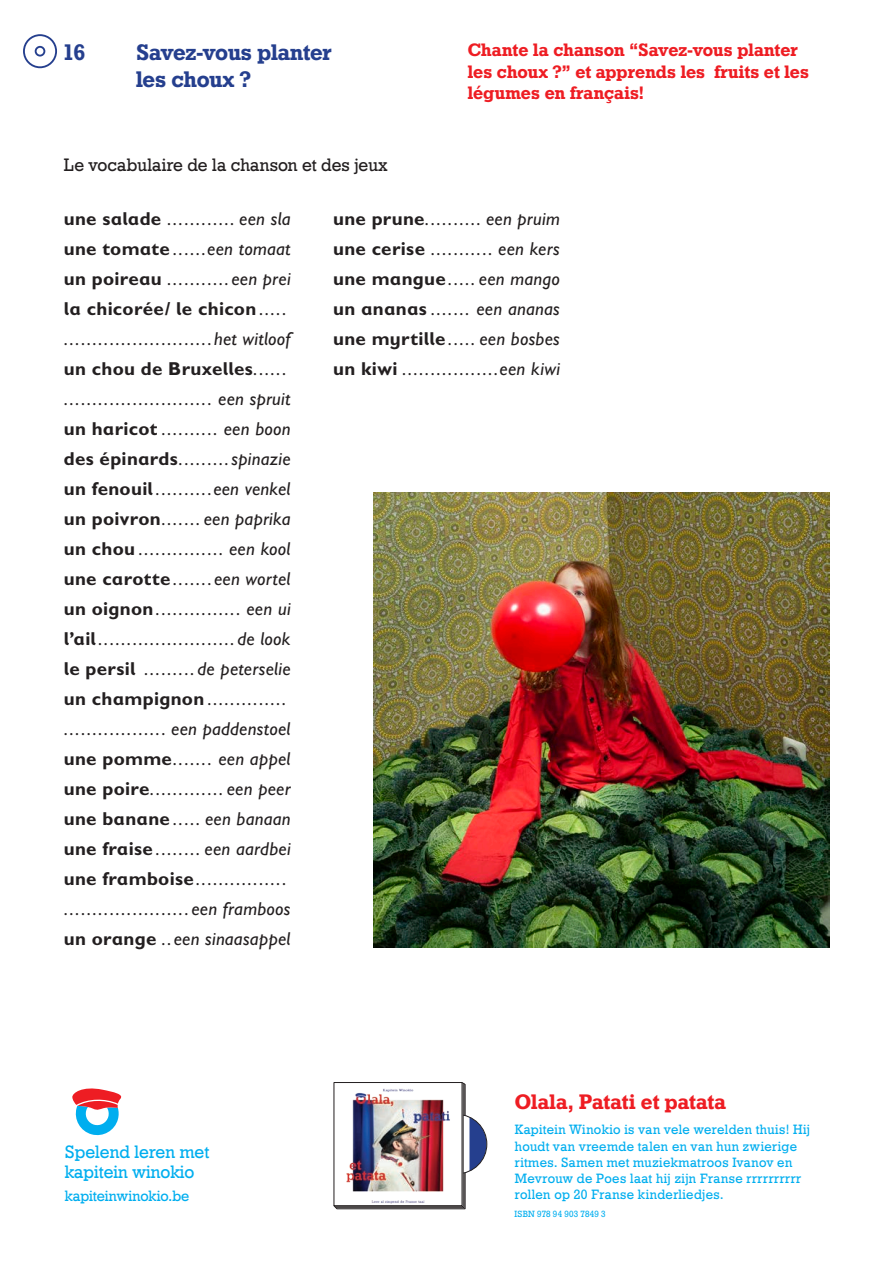
<style>
.page{position:relative;width:893px;height:1263px;background:#fff}
.page>*{position:absolute;margin:0;border:0;box-sizing:border-box;transform-origin:0 0}
.t1{font:22.5px/27px "Geometric Slab 712 BT Bold A";letter-spacing:-.01em;color:#253f8e}
.t2{font:21px "Geometric Slab 712 BT Bold A";color:#ee1d23}
.t3{font:700 18.75px "Gill Sans MT Schlbk";letter-spacing:.015em;color:#231f20}
.t4{font:italic 18.75px "Gill Sans MT Schlbk";letter-spacing:.015em;color:#231f20}
.t5{font:18px/30px "Gill Sans MT Schlbk";color:#231f20}
.t6{font:18px/21.6px "Geometric Slab 712 BT Bold A";color:#ee1d23}
.t7{font:18px "Geometric Slab 712 BT Medium A";letter-spacing:.005em;color:#231f20}
.t8{font:18px/19.5px "Geometric Slab 712 BT Medium A";color:#00aeef}
.t9{font:15px "Geometric Slab 712 BT Medium A";letter-spacing:-.01em;color:#00aeef}
.t10{font:13.5px/16.2px "Geometric Slab 712 BT Medium A";letter-spacing:.025em;color:#00aeef}
.t11{font:9px "Geometric Slab 712 BT Medium A";letter-spacing:.025em;color:#00aeef}
.s1{font-weight:700;font-size:18.75px}
.s2{font-style:italic;font-size:18.75px}
.s3{font-weight:400;font-size:18px}
.s4{font-weight:400;font-style:italic}
.s5{font-weight:700;font-style:normal}
.s6{font-style:normal;font-size:18px}
</style>
<div class="page">
<svg style="left:72px;top:1088px;width:50px;height:48px"></svg>
<svg style="left:334px;top:1082px;width:153px;height:127px"></svg>
<img style="left:336px;top:1084px;width:124px;height:120px">
<div style="left:334px;top:1082px;width:128px;height:124px;border:1px solid #231f20"></div>
<div style="left:23px;top:34px;width:34px;height:34px;border:2px solid #253f8e;border-radius:50%"></div>
<div style="left:35px;top:46px;width:10px;height:11px;border:2px solid #253f8e;border-radius:50%"></div>
<img style="left:374px;top:492px;width:455px;height:456px">
<p class="t1" style="left:63px;top:38px;width:24px">16</p>
<p class="t1" style="left:136px;top:38px;width:197px">Savez-vous planter les choux ?</p>
<p class="t6" style="left:468px;top:39px;width:343px">Chante la chanson “Savez-vous planter les choux ?” et apprends les fruits et les légumes en français!</p>
<p class="t7" style="left:64px;top:154px;width:325px">Le vocabulaire de la chanson et des jeux</p>
<p class="t5" style="left:64px;top:204px;width:228px"><span class="s1">une salade</span> ............ <span class="s2">een sla</span></p>
<p class="t3" style="left:64px;top:237px;width:228px">une tomate <span class="s3">......</span><span class="s4">een tomaat</span></p>
<p class="t5" style="left:64px;top:264px;width:228px"><span class="s1">un poireau</span> ...........<span class="s2">een prei</span></p>
<p class="t3" style="left:64px;top:297px;width:224px">la chicorée/ le chicon<span class="s3">.....</span></p>
<p class="t5" style="left:64px;top:324px;width:228px">..........................<span class="s2">het witloof</span></p>
<p class="t3" style="left:64px;top:357px;width:224px">un chou de Bruxelles<span class="s3">......</span></p>
<p class="t5" style="left:64px;top:384px;width:228px">.......................... <span class="s2">een spruit</span></p>
<p class="t5" style="left:64px;top:414px;width:228px"><span class="s1">un haricot</span> .......... <span class="s2">een boon</span></p>
<p class="t3" style="left:64px;top:447px;width:228px">des épinards<span class="s3">.........</span><span class="s4">spinazie</span></p>
<p class="t5" style="left:64px;top:474px;width:228px"><span class="s1">un fenouil</span> ..........<span class="s2">een venkel</span></p>
<p class="t4" style="left:64px;top:508px;width:228px"><span class="s5">un poivron</span><span class="s6">.......</span> een paprika</p>
<p class="t5" style="left:64px;top:534px;width:228px"><span class="s1">un chou</span>............... <span class="s2">een kool</span></p>
<p class="t3" style="left:64px;top:567px;width:228px">une carotte<span class="s3">.......</span> <span class="s4">een wortel</span></p>
<p class="t5" style="left:64px;top:594px;width:228px"><span class="s1">un oignon</span>............... <span class="s2">een ui</span></p>
<p class="t5" style="left:64px;top:624px;width:228px"><span class="s1">l’ail</span>........................<span class="s2">de look</span></p>
<p class="t4" style="left:64px;top:658px;width:228px"><span class="s5">le persil</span> <span class="s6">.........</span> de peterselie</p>
<p class="t5" style="left:64px;top:684px;width:228px"><span class="s1">un champignon</span>.............. .................. <span class="s2">een paddenstoel</span></p>
<p class="t3" style="left:64px;top:747px;width:228px">une pomme<span class="s3">.......</span> <span class="s4">een appel</span></p>
<p class="t5" style="left:64px;top:774px;width:228px"><span class="s1">une poire</span>............. <span class="s2">een peer</span></p>
<p class="t3" style="left:64px;top:807px;width:228px">une banane <span class="s3">.....</span> <span class="s4">een banaan</span></p>
<p class="t4" style="left:64px;top:838px;width:228px"><span class="s5">une fraise</span> <span class="s6">........</span> een aardbei</p>
<p class="t5" style="left:64px;top:864px;width:228px"><span class="s1">une framboise</span>................ ......................<span class="s2">een framboos</span></p>
<p class="t4" style="left:64px;top:928px;width:228px"><span class="s5">un orange</span> <span class="s6">..</span> een sinaasappel</p>
<p class="t5" style="left:333px;top:204px;width:228px"><span class="s1">une prune</span>.......... <span class="s2">een pruim</span></p>
<p class="t5" style="left:333px;top:234px;width:228px"><span class="s1">une cerise</span> ........... <span class="s2">een kers</span></p>
<p class="t3" style="left:333px;top:267px;width:228px">une mangue<span class="s3">.....</span> <span class="s4">een mango</span></p>
<p class="t4" style="left:333px;top:298px;width:228px"><span class="s5">un ananas</span> <span class="s6">.......</span> een ananas</p>
<p class="t3" style="left:333px;top:327px;width:228px">une myrtille<span class="s3">.....</span> <span class="s4">een bosbes</span></p>
<p class="t5" style="left:333px;top:354px;width:228px"><span class="s1">un kiwi</span> .................<span class="s2">een kiwi</span></p>
<p class="t8" style="left:65px;top:1142px;width:146px">Spelend leren met kapitein winokio</p>
<p class="t9" style="left:65px;top:1186px;width:126px">kapiteinwinokio.be</p>
<p class="t2" style="left:515px;top:1089px;width:213px">Olala, Patati et patata</p>
<p class="t10" style="left:515px;top:1121px;width:297px">Kapitein Winokio is van vele werelden thuis! Hij houdt van vreemde talen en van hun zwierige ritmes. Samen met muziekmatroos Ivanov en Mevrouw de Poes laat hij zijn Franse rrrrrrrrrr rollen op 20 Franse kinderliedjes.</p>
<p class="t11" style="left:514px;top:1208px;width:93px">ISBN 978 94 903 7849 3</p>
</div>
